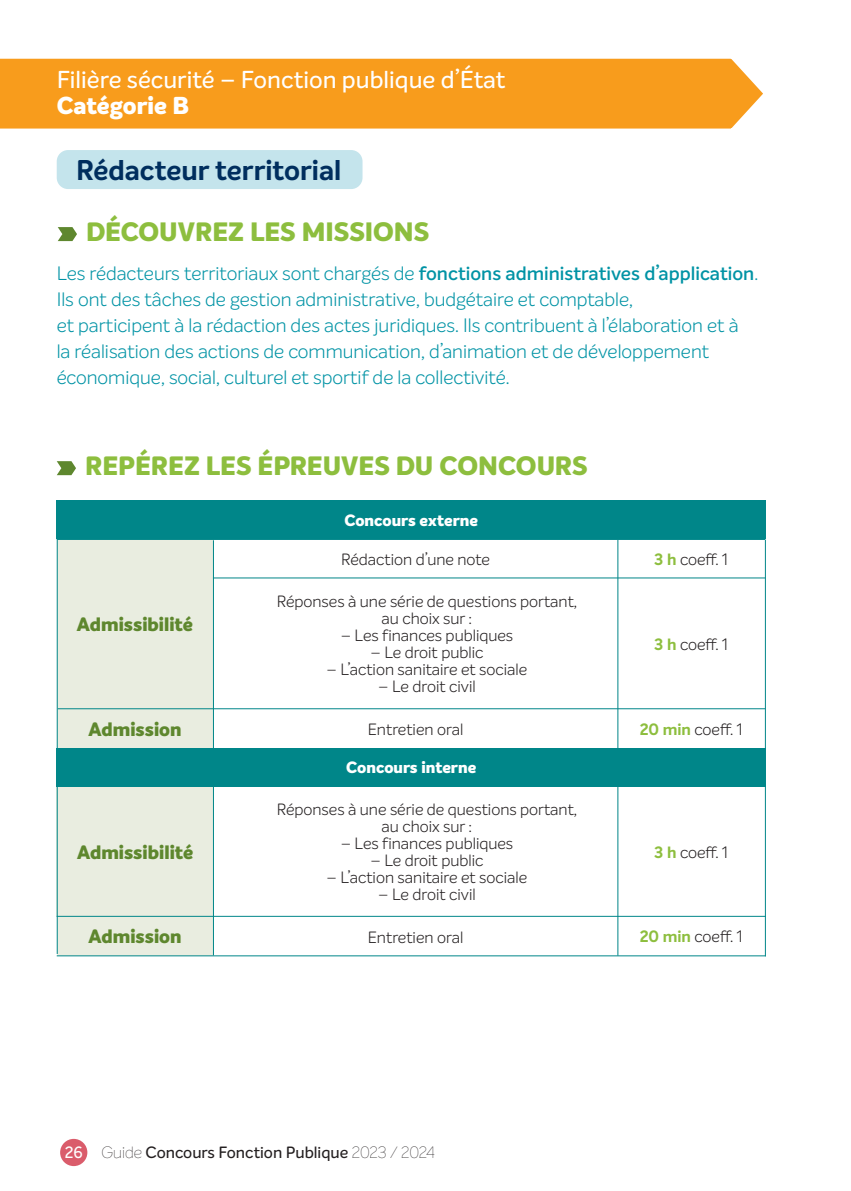
<style>
.page{position:relative;width:851px;height:1191px;background:#fff}
.page>*{position:absolute;margin:0;border:0;box-sizing:border-box;transform-origin:0 0}
.t1{font:700 28px "Intelo";color:#002e5e}
.t2{font:800 26px "Intelo";color:#8dbe3e}
.t3{font:500 24px/26px "Intelo";color:#fff}
.t4{font:300 19px/26px "Intelo";color:#0093a5}
.t5{font:800 19px "Intelo";color:#5e872e}
.t6{font:300 16px "Intelo";color:#231f20}
.t7{font:500 16px "Intelo";color:#231f20}
.t8{font:800 16px "Intelo";color:#fff}
.s1{font-weight:800}
.s2{font-weight:600}
.s3{font-weight:700;color:#8dbe3e}
.s4{color:#fff}
.s5{font-weight:100}
</style>
<div class="page">
<div style="left:60px;top:1138px;width:27px;height:28px;background:#da5c6b;border-radius:50%"></div>
<div style="left:0;top:58px;width:763px;height:71px;background:#f89c1c"></div>
<div style="left:57px;top:150px;width:305px;height:39px;background:#c4e4ec;border-radius:11px"></div>
<svg style="left:58px;top:227px;width:19px;height:14px"></svg>
<svg style="left:57px;top:461px;width:19px;height:14px"></svg>
<div style="left:57px;top:500px;width:708px;height:39px;background:#008689"></div>
<div style="left:57px;top:748px;width:708px;height:38px;background:#008689"></div>
<div style="left:57px;top:539px;width:156px;height:169px;background:#e9ede0"></div>
<div style="left:57px;top:787px;width:157px;height:129px;background:#e9ede0"></div>
<div style="left:57px;top:709px;width:156px;height:39px;background:#e9ede0"></div>
<div style="left:57px;top:916px;width:156px;height:40px;background:#e9ede0"></div>
<hr style="left:213px;top:577px;width:552px;height:1px;background:#008689">
<hr style="left:57px;top:539px;width:708px;height:1px;background:#008689">
<hr style="left:57px;top:955px;width:708px;height:1px;background:#008689">
<hr style="left:57px;top:916px;width:708px;height:1px;background:#008689">
<hr style="left:58px;top:708px;width:707px;height:1px;background:#008689">
<hr style="left:213px;top:540px;width:1px;height:415px;background:#008689">
<hr style="left:617px;top:540px;width:1px;height:415px;background:#008689">
<hr style="left:764px;top:540px;width:1px;height:416px;background:#008689">
<hr style="left:57px;top:539px;width:1px;height:415px;background:#008689">
<p class="t3" style="left:57px;top:67px;width:450px">Filière sécurité – Fonction publique d’État<br><span class="s1">Catégorie B</span></p>
<p class="t1" style="left:76px;top:153px;width:267px">Rédacteur territorial</p>
<p class="t2" style="left:86px;top:215px;width:344px">DÉCOUVREZ LES MISSIONS</p>
<p class="t4" style="left:57px;top:260px;width:702px">Les rédacteurs territoriaux sont chargés de <span class="s2">fonctions administratives d’application</span>.</p>
<p class="t4" style="left:57px;top:286px;width:683px">Ils ont des tâches de gestion administrative, budgétaire et comptable,<br>et participent à la rédaction des actes juridiques. Ils contribuent à l’élaboration et à la réalisation des actions de communication, d’animation et de développement économique, social, culturel et sportif de la collectivité.</p>
<p class="t2" style="left:85px;top:449px;width:504px">REPÉREZ LES ÉPREUVES DU CONCOURS</p>
<p class="t8" style="left:344px;top:510px;width:135px">Concours externe</p>
<p class="t6" style="left:341px;top:549px;width:150px">Rédaction d’une note</p>
<p class="t6" style="left:654px;top:549px;width:75px"><span class="s3">3 h</span> coeff. 1</p>
<p class="t5" style="left:77px;top:612px;width:118px">Admissibilité</p>
<p class="t6" style="left:277px;top:592px;width:302px">Réponses à une série de questions portant,</p>
<p class="t6" style="left:381px;top:609px;width:92px">au choix sur :</p>
<p class="t6" style="left:341px;top:626px;width:174px">– Les finances publiques</p>
<p class="t6" style="left:370px;top:643px;width:115px">– Le droit public</p>
<p class="t6" style="left:326px;top:660px;width:202px">– L’action sanitaire et sociale</p>
<p class="t6" style="left:378px;top:677px;width:99px">– Le droit civil</p>
<p class="t6" style="left:654px;top:634px;width:75px"><span class="s3">3 h</span> coeff. 1</p>
<p class="t5" style="left:89px;top:716px;width:94px">Admission</p>
<p class="t6" style="left:368px;top:719px;width:97px">Entretien oral</p>
<p class="t6" style="left:639px;top:719px;width:104px"><span class="s3">20 min</span> coeff. 1</p>
<p class="t8" style="left:346px;top:757px;width:131px">Concours interne</p>
<p class="t5" style="left:77px;top:840px;width:118px">Admissibilité</p>
<p class="t6" style="left:277px;top:800px;width:302px">Réponses à une série de questions portant,</p>
<p class="t6" style="left:381px;top:817px;width:92px">au choix sur :</p>
<p class="t6" style="left:341px;top:834px;width:174px">– Les finances publiques</p>
<p class="t6" style="left:370px;top:851px;width:115px">– Le droit public</p>
<p class="t6" style="left:326px;top:868px;width:202px">– L’action sanitaire et sociale</p>
<p class="t6" style="left:378px;top:885px;width:99px">– Le droit civil</p>
<p class="t6" style="left:654px;top:842px;width:75px"><span class="s3">3 h</span> coeff. 1</p>
<p class="t5" style="left:89px;top:924px;width:94px">Admission</p>
<p class="t6" style="left:368px;top:927px;width:97px">Entretien oral</p>
<p class="t6" style="left:639px;top:927px;width:104px"><span class="s3">20 min</span> coeff. 1</p>
<p class="t7" style="left:65px;top:1142px;width:372px"><span class="s4">26</span> <span class="s5">Guide</span> Concours Fonction Publique <span class="s5">2023 / 2024</span></p>
</div>
